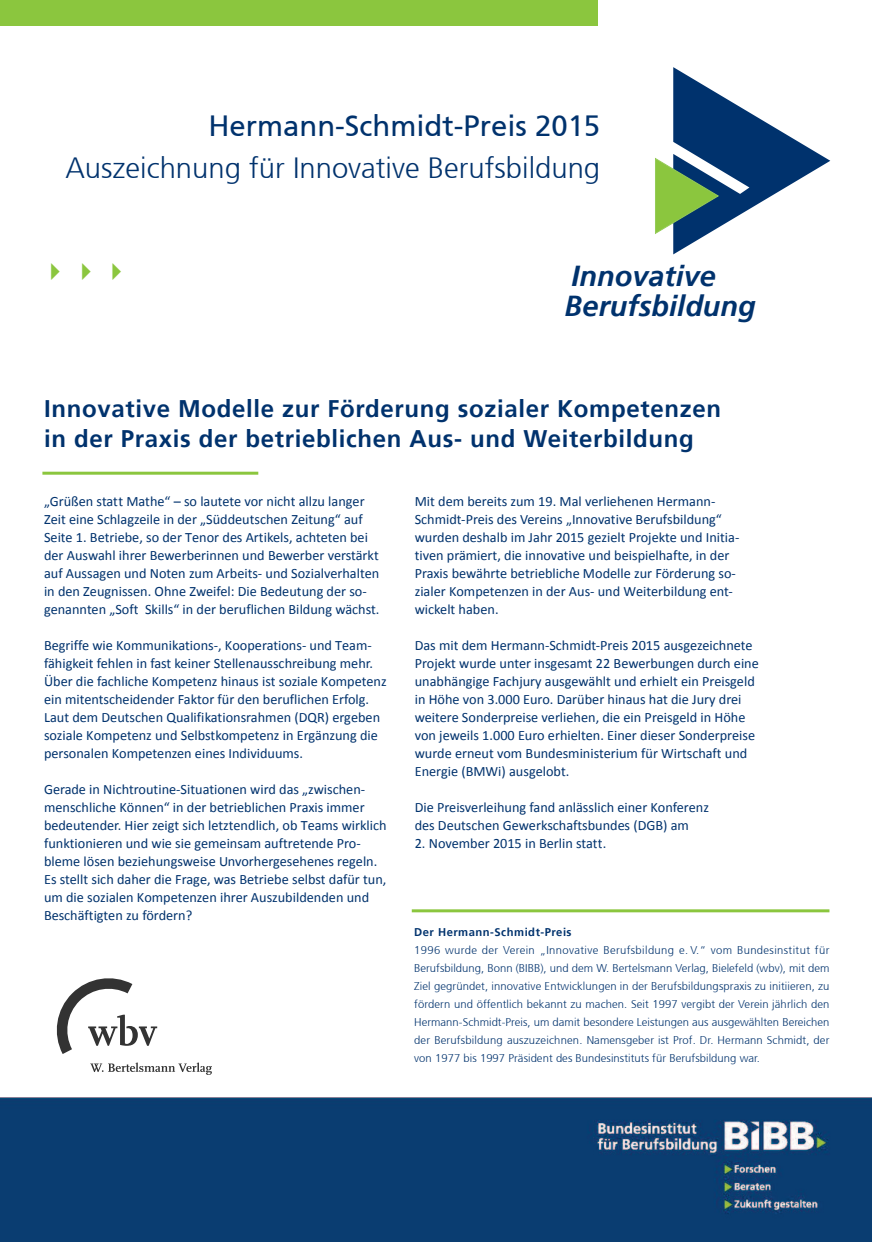
<style>
.page{position:relative;width:872px;height:1242px;background:#fff}
.page>*{position:absolute;margin:0;border:0;box-sizing:border-box;transform-origin:0 0}
.t1{font:300 29.25px "Frutiger";color:#00326d}
.t2{font:29.25px "Frutiger";color:#00326d}
.t3{font:italic 700 28.95px/30px "Frutiger";color:#00326d}
.t4{font:27px "Webdings";color:#8bc63e}
.t5{font:700 24px/30px "Frutiger";letter-spacing:.03em;color:#00326d}
.t6{font:14.25px/18px "Calibri";color:#00326d}
.t7{font:300 11.25px/18px "Frutiger";letter-spacing:.005em;color:#00326d;text-align:justify}
.t8{font:700 11.25px "Frutiger";letter-spacing:.045em;color:#00326d}
</style>
<div class="page">
<div style="left:0;top:1097px;width:872px;height:145px;background:#0a3d71"></div>
<div style="left:0;top:0;width:598px;height:26px;background:#8bc63e"></div>
<svg style="left:56px;top:978px;width:101px;height:76px"></svg>
<svg style="left:90px;top:1062px;width:122px;height:13px"></svg>
<hr style="left:42px;top:472px;width:216px;height:3px;background:#8bc63e">
<svg style="left:655px;top:67px;width:175px;height:187px"></svg>
<hr style="left:412px;top:909px;width:417px;height:3px;background:#8bc63e">
<h1 class="t2" style="left:208px;top:114px;width:393px">Hermann-Schmidt-Preis 2015</h1>
<h1 class="t1" style="left:65px;top:156px;width:536px">Auszeichnung für Innovative Berufsbildung</h1>
<h3 class="t4" style="left:41px;top:258px;width:90px">✔✔✔</h3>
<h2 class="t3" style="left:565px;top:261px;width:192px">Innovative<br>Berufsbildung</h2>
<h3 class="t5" style="left:44px;top:395px;width:678px">Innovative Modelle zur Förderung sozialer Kompetenzen in der Praxis der betrieblichen Aus- und Weiterbildung</h3>
<p class="t6" style="left:44px;top:493px;width:337px">„Grüßen statt Mathe“ – so lautete vor nicht allzu langer Zeit eine Schlagzeile in der „Süddeutschen Zeitung“ auf Seite 1. Betriebe, so der Tenor des Artikels, achteten bei der Auswahl ihrer Bewerberinnen und Bewerber verstärkt auf Aussagen und Noten zum Arbeits- und Sozialverhalten in den Zeugnissen. Ohne Zweifel: Die Bedeutung der so&shy;genannten „Soft Skills“ in der beruflichen Bildung wächst.</p>
<p class="t6" style="left:44px;top:637px;width:344px">Begriffe wie Kommunikations-, Kooperations- und Team&shy;fähigkeit fehlen in fast keiner Stellenausschreibung mehr.<br>Über die fachliche Kompetenz hinaus ist soziale Kompetenz ein mitentscheidender Faktor für den beruflichen Erfolg.<br>Laut dem Deutschen Qualifikationsrahmen (DQR) ergeben soziale Kompetenz und Selbstkompetenz in Ergänzung die personalen Kompetenzen eines Individuums.</p>
<p class="t6" style="left:44px;top:781px;width:344px">Gerade in Nichtroutine-Situationen wird das „zwischen&shy;menschliche Können“ in der betrieblichen Praxis immer bedeutender. Hier zeigt sich letztendlich, ob Teams wirklich funktionieren und wie sie gemeinsam auftretende Pro&shy;bleme lösen beziehungsweise Unvorhergesehenes regeln.<br>Es stellt sich daher die Frage, was Betriebe selbst dafür tun, um die sozialen Kompetenzen ihrer Auszubildenden und Beschäftigten zu fördern?</p>
<p class="t6" style="left:415px;top:493px;width:326px">Mit dem bereits zum 19. Mal verliehenen Hermann-Schmidt-Preis des Vereins „Innovative Berufsbildung“ wurden deshalb im Jahr 2015 gezielt Projekte und Initia&shy;tiven prämiert, die innovative und beispielhafte, in der Praxis bewährte betriebliche Modelle zur Förderung so&shy;zialer Kompetenzen in der Aus- und Weiterbildung ent&shy;wickelt haben.</p>
<p class="t6" style="left:415px;top:637px;width:346px">Das mit dem Hermann-Schmidt-Preis 2015 ausgezeichnete Projekt wurde unter insgesamt 22 Bewerbungen durch eine unabhängige Fachjury ausgewählt und erhielt ein Preisgeld in Höhe von 3.000 Euro. Darüber hinaus hat die Jury drei weitere Sonderpreise verliehen, die ein Preisgeld in Höhe von jeweils 1.000 Euro erhielten. Einer dieser Sonderpreise wurde erneut vom Bundesministerium für Wirtschaft und Energie (BMWi) ausgelobt.</p>
<p class="t6" style="left:415px;top:799px;width:296px">Die Preisverleihung fand anlässlich einer Konferenz des Deutschen Gewerkschaftsbundes (DGB) am</p>
<p class="t6" style="left:415px;top:835px;width:193px">2. November 2015 in Berlin statt.</p>
<p class="t8" style="left:414px;top:928px;width:159px">Der Hermann-Schmidt-Preis</p>
<p class="t7" style="left:414px;top:942px;width:417px">1996 wurde der Verein „Innovative Berufsbildung e. V.“ vom Bundesinstitut für Berufsbildung, Bonn (BIBB), und dem W. Bertelsmann Verlag, Bielefeld (wbv), mit dem Ziel gegründet, innovative Entwicklungen in der Berufsbildungspraxis zu initiieren, zu fördern und öffentlich bekannt zu machen. Seit 1997 vergibt der Verein jährlich den Hermann-Schmidt-Preis, um damit besondere Leistungen aus ausgewählten Bereichen der Berufsbildung auszuzeichnen. Namensgeber ist Prof. Dr. Hermann Schmidt, der von 1977 bis 1997 Präsident des Bundesinstituts für Berufsbildung war.</p>
</div>
